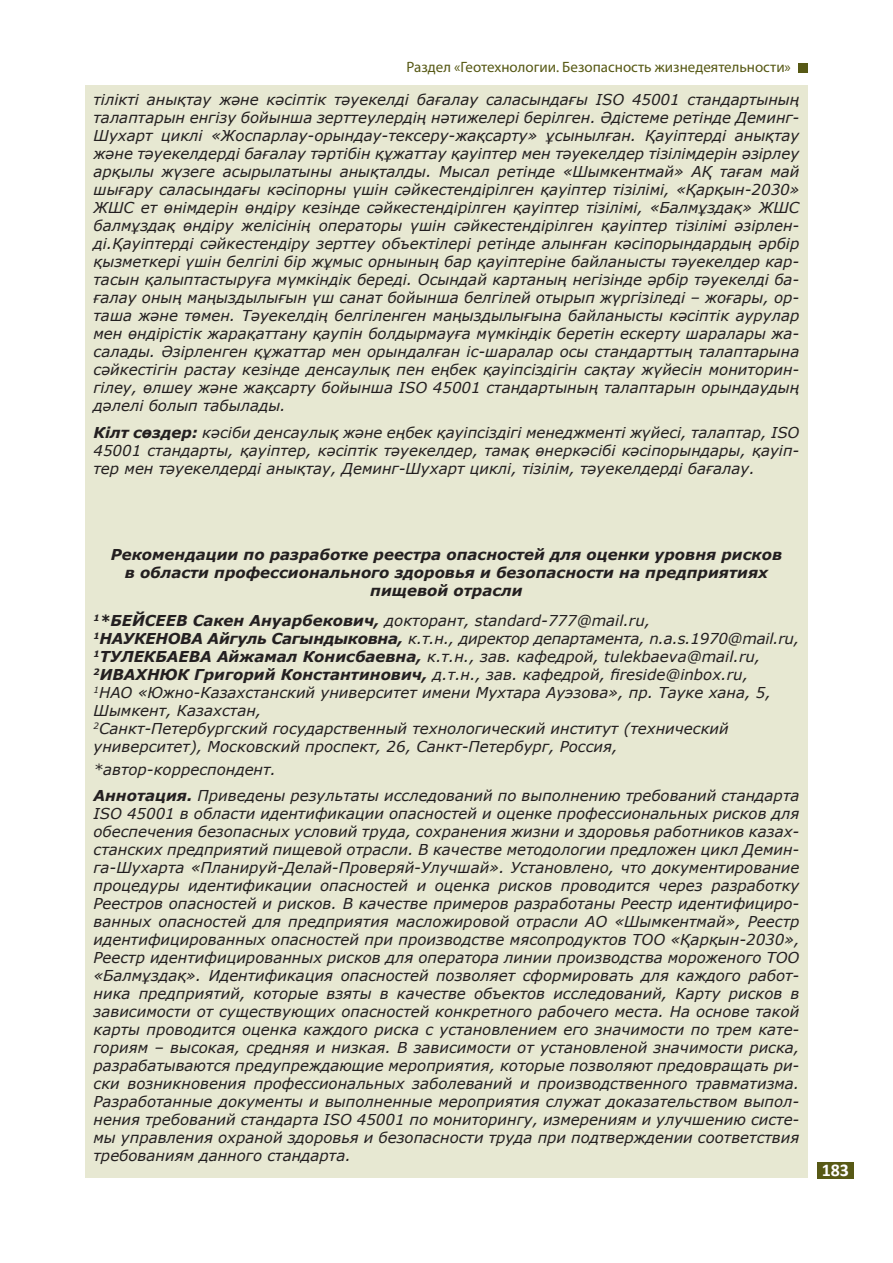
<style>
.page{position:relative;width:893px;height:1263px;background:#fff}
.page>*{position:absolute;margin:0;border:0;box-sizing:border-box;transform-origin:0 0}
.t1{font:700 18px "Calibri";color:#fff}
.Аннотация_текст_рус{font:italic 15px/18px "Verdana";color:#231f20;text-align:justify}
.Аннотация_текст_каз{font:italic 15px/18px "Verdana";color:#231f20;text-align:justify}
.АВТОРЫ{font:italic 15px "Verdana";color:#231f20}
.Ключ_слова_текст_каз{font:italic 15px/18px "Verdana";color:#231f20;text-align:justify}
.Место_работы{font:italic 15px/18px "Verdana";color:#231f20}
.Заголовок_аннотаций{font:italic 700 15px/18px "Verdana";color:#231f20;text-align:center}
.t2{font:15px "Myriad Pro";color:#575915}
.Автокор{font:italic 15px "Verdana";color:#231f20}
.s1{font-weight:700}
</style>
<div class="page">
<div style="left:817px;top:1162px;width:36px;height:16px;background:#575915"></div>
<div style="left:798px;top:63px;width:10px;height:9px;background:#575915"></div>
<div style="left:85px;top:85px;width:723px;height:1093px;background:#e7e8d2"></div>
<p class="t2" style="left:407px;top:58px;width:386px">Раздел «Геотехнологии. Безопасность жизнедеятельности»</p>
<p class="Аннотация_текст_каз" style="left:94px;top:90px;width:707px">тілікті анықтау және кәсіптік тәуекелді бағалау саласындағы ISO 45001 стандартының талаптарын енгізу бойынша зерттеулердің нәтижелері берілген. Әдістеме ретінде Деминг-Шухарт циклі «Жоспарлау-орындау-тексеру-жақсарту» ұсынылған. Қауіптерді анықтау және тәуекелдерді бағалау тәртібін құжаттау қауіптер мен тәуекелдер тізілімдерін әзірлеу арқылы жүзеге асырылатыны анықталды. Мысал ретінде «Шымкентмай» АҚ тағам май шығару саласындағы кәсіпорны үшін сәйкестендірілген қауіптер тізілімі, «Қарқын-2030» ЖШС ет өнімдерін өндіру кезінде сәйкестендірілген қауіптер тізілімі, «Балмұздақ» ЖШС балмұздақ өндіру желісінің операторы үшін сәйкестендірілген қауіптер тізілімі әзірлен&shy;ді.Қауіптерді сәйкестендіру зерттеу объектілері ретінде алынған кәсіпорындардың әрбір қызметкері үшін белгілі бір жұмыс орнының бар қауіптеріне байланысты тәуекелдер кар&shy;тасын қалыптастыруға мүмкіндік береді. Осындай картаның негізінде әрбір тәуекелді ба&shy;ғалау оның маңыздылығын үш санат бойынша белгілей отырып жүргізіледі – жоғары, ор&shy;таша және төмен. Тәуекелдің белгіленген маңыздылығына байланысты кәсіптік аурулар мен өндірістік жарақаттану қаупін болдырмауға мүмкіндік беретін ескерту шаралары жа&shy;салады. Әзірленген құжаттар мен орындалған іс-шаралар осы стандарттың талаптарына сәйкестігін растау кезінде денсаулық пен еңбек қауіпсіздігін сақтау жүйесін мониторин&shy;гілеу, өлшеу және жақсарту бойынша ISO 45001 стандартының талаптарын орындаудың дәлелі болып табылады.</p>
<p class="Ключ_слова_текст_каз" style="left:94px;top:423px;width:707px"><span class="s1">Кілт сөздер:</span> кәсіби денсаулық және еңбек қауіпсіздігі менеджменті жүйесі, талаптар, ISO 45001 стандарты, қауіптер, кәсіптік тәуекелдер, тамақ өнеркәсібі кәсіпорындары, қауіп&shy;тер мен тәуекелдерді анықтау, Деминг-Шухарт циклі, тізілім, тәуекелдерді бағалау.</p>
<p class="Заголовок_аннотаций" style="left:111px;top:545px;width:673px">Рекомендации по разработке реестра опасностей для оценки уровня рисков в области профессионального здоровья и безопасности на предприятиях пищевой отрасли</p>
<p class="АВТОРЫ" style="left:94px;top:611px;width:558px"><sup>1</sup><span class="s1">*БЕЙСЕЕВ Сакен Ануарбекович,</span> докторант, standard-777@mail.ru,</p>
<p class="АВТОРЫ" style="left:94px;top:629px;width:707px"><sup>1</sup><span class="s1">НАУКЕНОВА Айгуль Сагындыковна,</span> к.т.н., директор департамента, n.a.s.1970@mail.ru,</p>
<p class="АВТОРЫ" style="left:94px;top:647px;width:668px"><sup>1</sup><span class="s1">ТУЛЕКБАЕВА Айжамал Конисбаевна,</span> к.т.н., зав. кафедрой, tulekbaeva@mail.ru,</p>
<p class="АВТОРЫ" style="left:94px;top:665px;width:656px"><sup>2</sup><span class="s1">ИВАХНЮК Григорий Константинович,</span> д.т.н., зав. кафедрой, fireside@inbox.ru,</p>
<p class="Место_работы" style="left:94px;top:684px;width:679px"><sup>1</sup>НАО «Южно-Казахстанский университет имени Мухтара Ауэзова», пр. Тауке хана, 5,<br>Шымкент, Казахстан,</p>
<p class="Место_работы" style="left:94px;top:720px;width:637px"><sup>2</sup>Санкт-Петербургский государственный технологический институт (технический университет), Московский проспект, 26, Санкт-Петербург, Россия,</p>
<p class="Автокор" style="left:94px;top:759px;width:184px">*автор-корреспондент.</p>
<p class="Аннотация_текст_рус" style="left:94px;top:786px;width:707px"><span class="s1">Аннотация.</span> Приведены результаты исследований по выполнению требований стандарта ISO 45001 в области идентификации опасностей и оценке профессиональных рисков для обеспечения безопасных условий труда, сохранения жизни и здоровья работников казах&shy;станских предприятий пищевой отрасли. В качестве методологии предложен цикл Демин&shy;га-Шухарта «Планируй-Делай-Проверяй-Улучшай». Установлено, что документирование процедуры идентификации опасностей и оценка рисков проводится через разработку Реестров опасностей и рисков. В качестве примеров разработаны Реестр идентифициро&shy;ванных опасностей для предприятия масложировой отрасли АО «Шымкентмай», Реестр идентифицированных опасностей при производстве мясопродуктов ТОО «Қарқын-2030», Реестр идентифицированных рисков для оператора линии производства мороженого ТОО «Балмұздақ». Идентификация опасностей позволяет сформировать для каждого работ&shy;ника предприятий, которые взяты в качестве объектов исследований, Карту рисков в зависимости от существующих опасностей конкретного рабочего места. На основе такой карты проводится оценка каждого риска с установлением его значимости по трем кате&shy;гориям – высокая, средняя и низкая. В зависимости от установленой значимости риска, разрабатываются предупреждающие мероприятия, которые позволяют предовращать ри&shy;ски возникновения профессиональных заболеваний и производственного травматизма.<br>Разработанные документы и выполненные мероприятия служат доказательством выпол&shy;нения требований стандарта ISO 45001 по мониторингу, измерениям и улучшению систе&shy;мы управления охраной здоровья и безопасности труда при подтверждении соответствия требованиям данного стандарта.</p>
<p class="t1" style="left:822px;top:1157px;width:29px">183</p>
</div>
